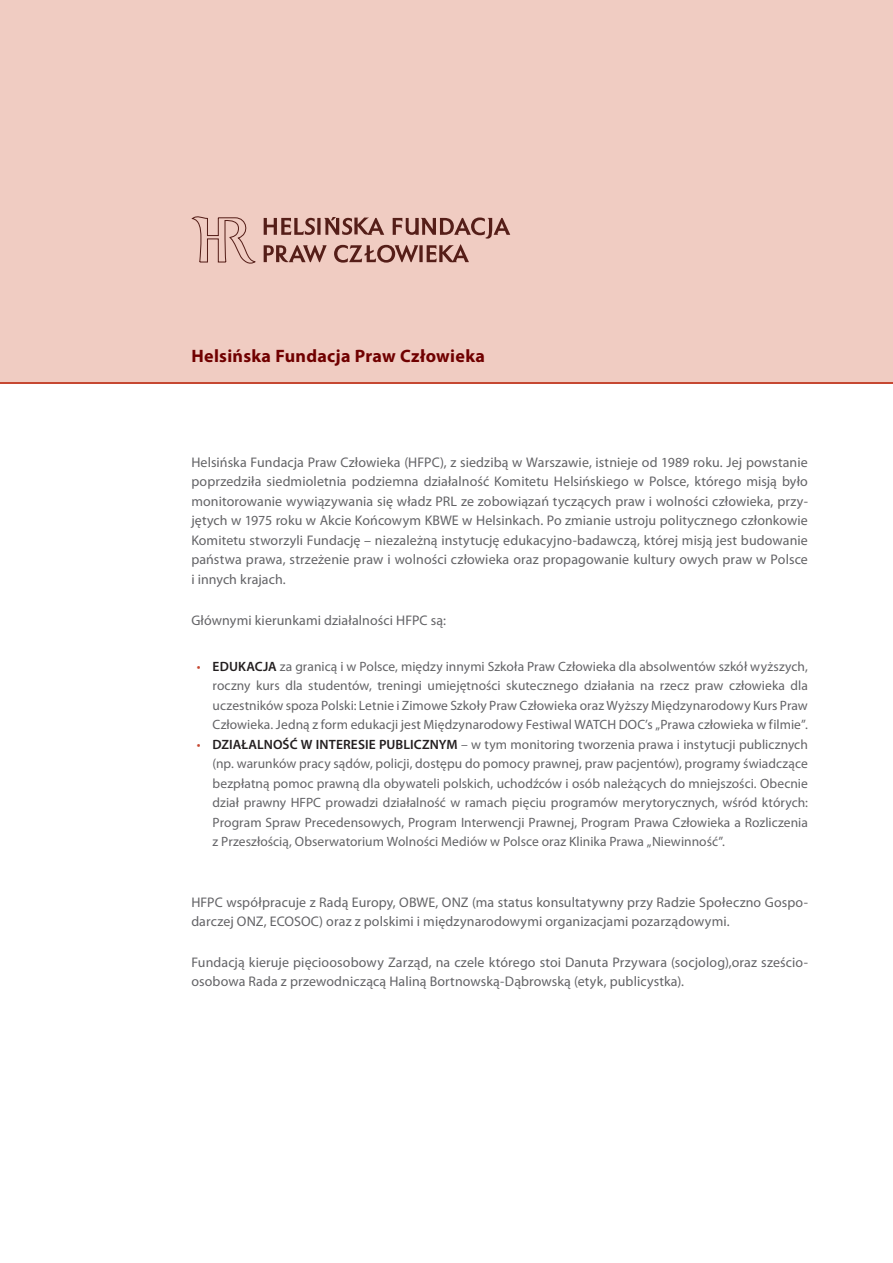
<style>
.page{position:relative;width:893px;height:1263px;background:#fff}
.page>*{position:absolute;margin:0;border:0;box-sizing:border-box;transform-origin:0 0}
.t1{font:700 18px "Myriad Pro";letter-spacing:.015em;color:#700000}
.t2{font:13.95px/19.5px "Myriad Pro";letter-spacing:.01em;color:#636366}
.bullet{font:13.5px/19.5px "Myriad Pro";letter-spacing:.005em;color:#636366;text-align:justify}
.s1{color:#c64832}
.s2{font-weight:600;color:#231f20}
</style>
<div class="page">
<div style="left:0;top:0;width:893px;height:381px;background:#f0ccc2"></div>
<svg style="left:191px;top:216px;width:319px;height:48px"></svg>
<p class="t1" style="left:191px;top:344px;width:295px">Helsińska Fundacja Praw Człowieka</p>
<p class="t2" style="left:191px;top:452px;width:618px;text-align:justify">Helsińska Fundacja Praw Człowieka (HFPC), z siedzibą w Warszawie, istnieje od 1989 roku. Jej powstanie poprzedziła siedmioletnia podziemna działalność Komitetu Helsińskiego w Polsce, którego misją było monitorowanie wywiązywania się władz PRL ze zobowiązań tyczących praw i wolności człowieka, przy&shy;jętych w 1975 roku w Akcie Końcowym KBWE w Helsinkach. Po zmianie ustroju politycznego członkowie Komitetu stworzyli Fundację – niezależną instytucję edukacyjno-badawczą, której misją jest budowanie państwa prawa, strzeżenie praw i wolności człowieka oraz propagowanie kultury owych praw w Polsce i innych krajach.</p>
<p class="t2" style="left:191px;top:610px;width:256px">Głównymi kierunkami działalności HFPC są:</p>
<p class="bullet" style="left:213px;top:656px;width:597px;text-indent:-16px"><span class="s1">•</span> <span class="s2">EDUKACJA</span> za granicą i w Polsce, między innymi Szkoła Praw Człowieka dla absolwentów szkół wyższych, roczny kurs dla studentów, treningi umiejętności skutecznego działania na rzecz praw człowieka dla uczestników spoza Polski: Letnie i Zimowe Szkoły Praw Człowieka oraz Wyższy Międzynarodowy Kurs Praw Człowieka. Jedną z form edukacji jest Międzynarodowy Festiwal WATCH DOC’s „Prawa człowieka w filmie”.</p>
<p class="bullet" style="left:213px;top:734px;width:597px;text-indent:-16px"><span class="s1">•</span> <span class="s2">DZIAŁALNOŚĆ W INTERESIE PUBLICZNYM</span> – w tym monitoring tworzenia prawa i instytucji publicznych (np. warunków pracy sądów, policji, dostępu do pomocy prawnej, praw pacjentów), programy świadczące bezpłatną pomoc prawną dla obywateli polskich, uchodźców i osób należących do mniejszości. Obecnie dział prawny HFPC prowadzi działalność w ramach pięciu programów merytorycznych, wśród których:<br>Program Spraw Precedensowych, Program Interwencji Prawnej, Program Prawa Człowieka a Rozliczenia z Przeszłością, Obserwatorium Wolności Mediów w Polsce oraz Klinika Prawa „Niewinność”.</p>
<p class="t2" style="left:191px;top:892px;width:618px">HFPC współpracuje z Radą Europy, OBWE, ONZ (ma status konsultatywny przy Radzie Społeczno Gospo&shy;darczej ONZ, ECOSOC) oraz z polskimi i międzynarodowymi organizacjami pozarządowymi.</p>
<p class="t2" style="left:191px;top:952px;width:618px">Fundacją kieruje pięcioosobowy Zarząd, na czele którego stoi Danuta Przywara (socjolog),oraz sześcio&shy;osobowa Rada z przewodniczącą Haliną Bortnowską-Dąbrowską (etyk, publicystka).</p>
</div>
